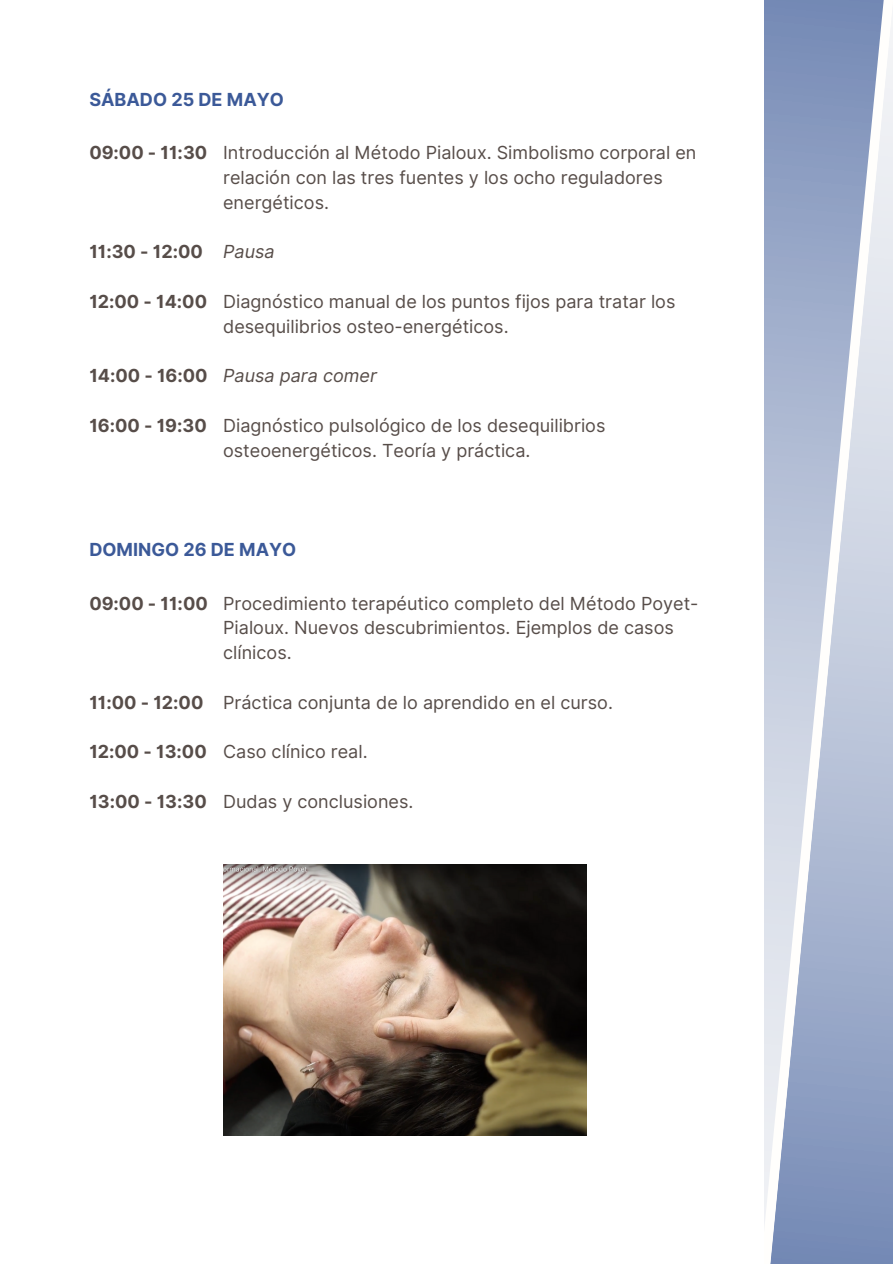
<style>
.page{position:relative;width:893px;height:1264px;background:#fff}
.page>*{position:absolute;margin:0;border:0;box-sizing:border-box;transform-origin:0 0}
.t1{font:18px/24.8px "Inter";color:#574d49}
.t2{font:700 18px "Inter";color:#574d49}
.t3{font:700 18px "Inter";color:#3b5998}
.t4{font:italic 18px "Inter";color:#574d49}
</style>
<div class="page">
<svg style="left:769px;top:0;width:123px;height:1263px;background:#aebad3"></svg>
<img style="left:223px;top:864px;width:363px;height:271px">
<p class="t3" style="left:89px;top:88px;width:196px">SÁBADO 25 DE MAYO</p>
<p class="t2" style="left:89px;top:142px;width:119px">09:00 - 11:30</p>
<p class="t2" style="left:89px;top:241px;width:115px">11:30 - 12:00</p>
<h1 class="t2" style="left:89px;top:291px;width:119px">12:00 - 14:00</h1>
<h2 class="t2" style="left:89px;top:365px;width:120px">14:00 - 16:00</h2>
<h2 class="t2" style="left:89px;top:414px;width:119px">16:00 - 19:30</h2>
<p class="t1" style="left:223px;top:140px;width:475px">Introducción al Método Pialoux. Simbolismo corporal en relación con las tres fuentes y los ocho reguladores energéticos.</p>
<p class="t4" style="left:223px;top:241px;width:53px">Pausa</p>
<p class="t1" style="left:223px;top:289px;width:454px">Diagnóstico manual de los puntos fijos para tratar los desequilibrios osteo-energéticos.</p>
<p class="t4" style="left:223px;top:365px;width:155px">Pausa para comer</p>
<h1 class="t1" style="left:223px;top:413px;width:384px">Diagnóstico pulsológico de los desequilibrios osteoenergéticos. Teoría y práctica.</h1>
<p class="t3" style="left:89px;top:538px;width:208px">DOMINGO 26 DE MAYO</p>
<h2 class="t2" style="left:89px;top:592px;width:120px">09:00 - 11:00</h2>
<h2 class="t2" style="left:89px;top:691px;width:115px">11:00 - 12:00</h2>
<h2 class="t2" style="left:89px;top:741px;width:119px">12:00 - 13:00</h2>
<p class="t2" style="left:89px;top:790px;width:119px">13:00 - 13:30</p>
<h2 class="t1" style="left:223px;top:590px;width:477px">Procedimiento terapéutico completo del Método Poyet-<br>Pialoux. Nuevos descubrimientos. Ejemplos de casos clínicos.</h2>
<h2 class="t1" style="left:223px;top:689px;width:391px">Práctica conjunta de lo aprendido en el curso.</h2>
<h2 class="t1" style="left:223px;top:739px;width:146px">Caso clínico real.</h2>
<h2 class="t1" style="left:223px;top:788px;width:192px">Dudas y conclusiones.</h2>
</div>
